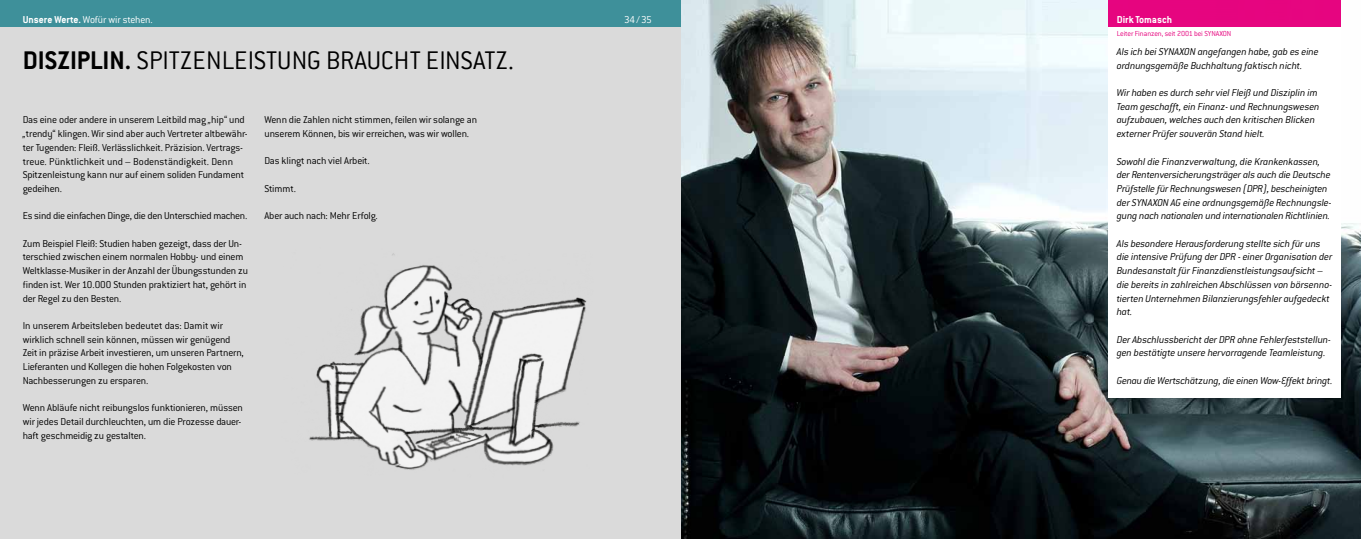
<style>
.page{position:relative;width:1361px;height:539px;background:#fff}
.page>*{position:absolute;margin:0;border:0;box-sizing:border-box;transform-origin:0 0}
.t1{font:300 28px "Conduit ITC";letter-spacing:.005em;color:#000}
.t2{font:300 11px/13.7px "Conduit ITC";letter-spacing:-.01em;color:#000}
.t3{font:italic 300 11px/13.7px "Conduit ITC";letter-spacing:-.015em;color:#000}
.t4{font:300 11px "Conduit ITC";letter-spacing:-.015em;color:#fff}
.t5{font:700 11px "Conduit ITC";color:#fff}
.t6{font:300 8px "Conduit ITC";letter-spacing:-.015em;color:#e6007d}
.s1{font-weight:700}
.s2{font-style:italic}
</style>
<div class="page">
<img style="left:680px;top:0;width:681px;height:539px">
<div style="left:0;top:0;width:680px;height:539px;background:#dadada"></div>
<div style="left:0;top:0;width:680px;height:27px;background:#3b8f99"></div>
<div style="left:1108px;top:22px;width:233px;height:375px;background:#fff"></div>
<div style="left:1108px;top:0;width:233px;height:27px;background:#e6007d"></div>
<img style="left:309px;top:253px;width:278px;height:217px">
<p class="t4" style="left:23px;top:13px;width:132px"><span class="s1">Unsere Werte.</span> Wofür wir stehen.</p>
<h1 class="t1" style="left:23px;top:45px;width:238px"><span class="s1">Disziplin.</span> Spitzenleistung</h1>
<h1 class="t1" style="left:326px;top:45px;width:112px">braucht Eins</h1>
<h1 class="t1" style="left:473px;top:45px;width:42px">atz .</h1>
<p class="t2" style="left:23px;top:113px;width:226px">Das eine oder andere in unserem Leitbild mag <span class="s2">„</span>hip“ und <span class="s2">„</span>trendy“ klingen. Wir sind aber auch Vertreter altbewähr&shy;ter Tugenden: Fleiß. Verlässlichkeit. Präzision. Vertrags&shy;treue. Pünktlichkeit und – Bodenständigkeit. Denn Spitzenleistung kann nur auf einem soliden Fundament gedeihen.</p>
<p class="t2" style="left:23px;top:209px;width:226px">Es sind die einfachen Dinge, die den Unterschied machen.</p>
<p class="t2" style="left:23px;top:236px;width:227px">Zum Beispiel Fleiß: Studien haben gezeigt, dass der Un&shy;terschied zwischen einem normalen Hobby- und einem Weltklasse-Musiker in der Anzahl der Übungsstunden zu finden ist. Wer 10.000 Stunden praktiziert hat, gehört in der Regel zu den Besten.</p>
<p class="t2" style="left:23px;top:319px;width:223px">In unserem Arbeitsleben bedeutet das: Damit wir wirklich schnell sein können, müssen wir genügend Zeit in präzise Arbeit investieren, um unseren Partnern, Lieferanten und Kollegen die hohen Folgekosten von Nachbesserungen zu ersparen.</p>
<p class="t2" style="left:23px;top:401px;width:222px">Wenn Abläufe nicht reibungslos funktionieren, müssen wir jedes Detail durchleuchten, um die Prozesse dauer&shy;haft geschmeidig zu gestalten.</p>
<p class="t2" style="left:264px;top:113px;width:214px">Wenn die Zahlen nicht stimmen, feilen wir solange an unserem Können, bis wir erreichen, was wir wollen.</p>
<p class="t2" style="left:264px;top:154px;width:107px">Das klingt nach viel Arbeit.</p>
<p class="t2" style="left:264px;top:181px;width:33px">Stimmt.</p>
<p class="t2" style="left:264px;top:209px;width:115px">Aber auch nach: Mehr Erfolg.</p>
<p class="t4" style="left:624px;top:13px;width:29px">34/35</p>
<p class="t5" style="left:1116px;top:13px;width:57px">Dirk Tomasch</p>
<p class="t6" style="left:1116px;top:29px;width:116px">Leiter Finanzen, seit 2001 bei SYNAXON</p>
<p class="t3" style="left:1116px;top:45px;width:204px">Als ich bei SYNAXON angefangen habe, gab es eine ordnungsgemäße Buchhaltung faktisch nicht.</p>
<p class="t3" style="left:1116px;top:86px;width:204px">Wir haben es durch sehr viel Fleiß und Disziplin im Team geschafft, ein Finanz- und Rechnungswesen aufzubauen, welches auch den kritischen Blicken externer Prüfer souverän Stand hielt.</p>
<p class="t3" style="left:1116px;top:154px;width:216px">Sowohl die Finanzverwaltung, die Krankenkassen, der Rentenversicherungsträger als auch die Deutsche Prüfstelle für Rechnungswesen (DPR), bescheinigten der SYNAXON AG eine ordnungsgemäße Rechnungsle&shy;gung nach nationalen und internationalen Richtlinien.</p>
<p class="t3" style="left:1116px;top:236px;width:217px">Als besondere Herausforderung stellte sich für uns die intensive Prüfung der DPR - einer Organisation der Bundesanstalt für Finanzdienstleistungsaufsicht – die bereits in zahlreichen Abschlüssen von börsenno&shy;tierten Unternehmen Bilanzierungsfehler aufgedeckt hat.</p>
<p class="t3" style="left:1116px;top:332px;width:216px">Der Abschlussbericht der DPR ohne Fehlerfeststellun&shy;gen bestätigte unsere hervorragende Teamleistung.</p>
<p class="t3" style="left:1116px;top:373px;width:217px">Genau die Wertschätzung, die einen Wow-Effekt bringt.</p>
</div>
